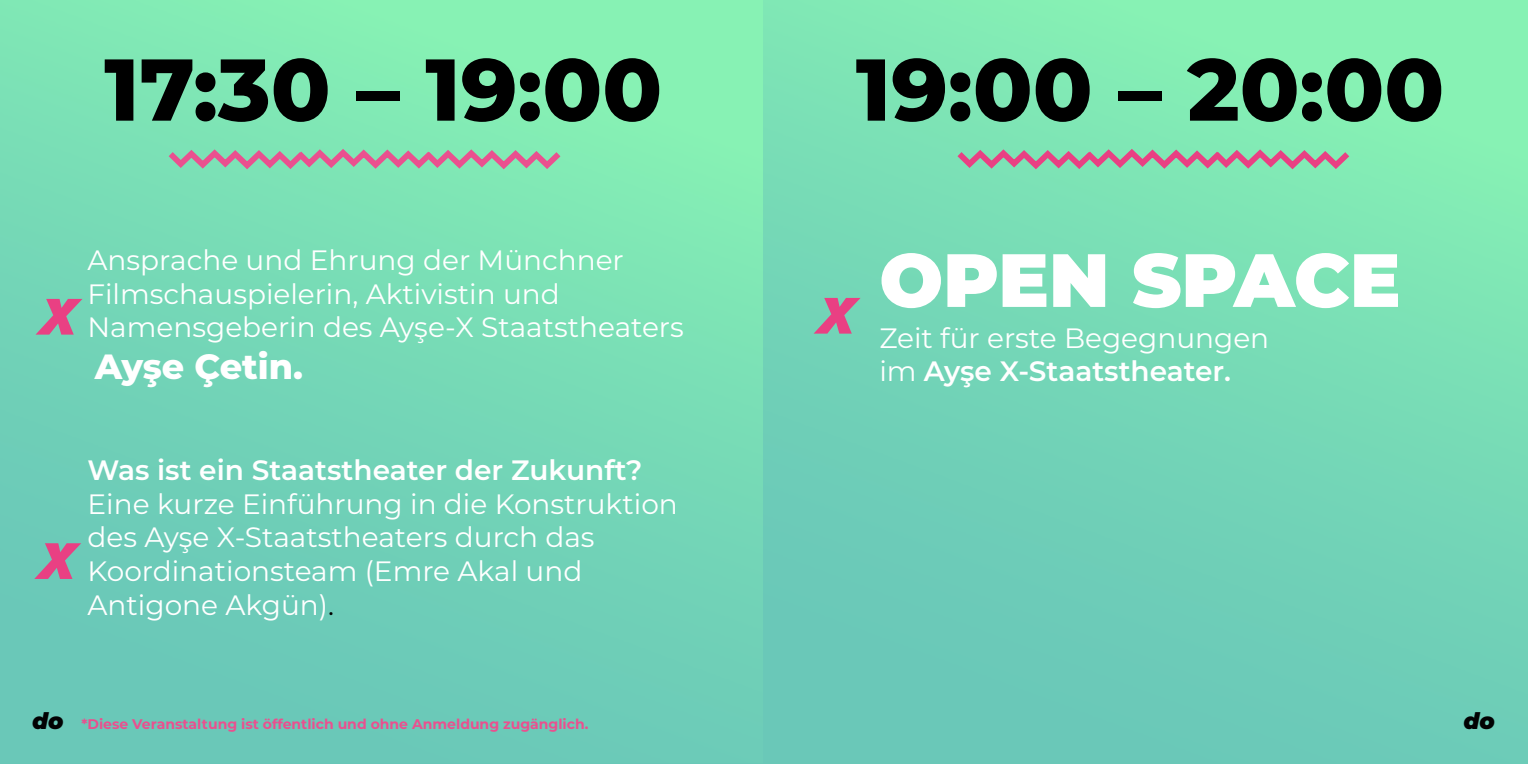
<style>
.page{position:relative;width:1528px;height:764px;background:#fff}
.page>*{position:absolute;margin:0;border:0;box-sizing:border-box;transform-origin:0 0}
.t1{font:800 87.5px "Montserrat";color:#000}
.t2{font:900 75.25px "Montserrat";color:#fff}
.t3{font:italic 800 55.82px "Paralucent";color:#e94083;scale:1.08 1}
.t4{font:800 35px "Montserrat";color:#fff}
.t5{font:28px/33.6px "Montserrat";color:#fff}
.t6{font:600 28px "Montserrat";color:#fff}
.t7{font:italic 900 22.75px "Montserrat";color:#020203}
.t8{font:700 14px "Montserrat";color:#ea508f}
.s1{color:#000}
.s2{font-weight:600}
</style>
<div class="page">
<img style="left:0;top:1px;width:1528px;height:763px">
<svg style="left:163px;top:145px;width:404px;height:28px;background:#9cbcaa"></svg>
<svg style="left:951px;top:145px;width:404px;height:28px;background:#9cb8a7"></svg>
<h1 class="t1" style="left:104px;top:25px;width:559px">17:30 – 19:00</h1>
<h1 class="t1" style="left:856px;top:25px;width:590px">19:00 – 20:00</h1>
<p class="t5" style="left:88px;top:242px;width:598px">Ansprache und Ehrung der Münchner<br>Filmschauspielerin, Aktivistin und<br>Namensgeberin des Ayşe-X Staatstheaters</p>
<p class="t4" style="left:95px;top:341px;width:210px">Ayşe Çetin.</p>
<h3 class="t3" style="left:40px;top:282px;width:35px">X</h3>
<p class="t6" style="left:88px;top:450px;width:556px">Was ist ein Staatstheater der Zukunft?</p>
<p class="t5" style="left:88px;top:486px;width:592px">Eine kurze Einführung in die Konstruktion des Ayşe X-Staatstheaters durch das<br>Koordinationsteam (Emre Akal und<br>Antigone Akgün)<span class="s1">.</span></p>
<h3 class="t3" style="left:39px;top:527px;width:35px">X</h3>
<h3 class="t3" style="left:818px;top:281px;width:35px">X</h3>
<h2 class="t2" style="left:879px;top:224px;width:523px">OPEN SPACE</h2>
<p class="t5" style="left:879px;top:320px;width:391px">Zeit für erste Begegnungen im <span class="s2">Ayşe X-Staatstheater.</span></p>
<p class="t7" style="left:32px;top:704px;width:33px">do</p>
<p class="t7" style="left:1463px;top:704px;width:33px">do</p>
<p class="t8" style="left:81px;top:714px;width:508px">*Diese Veranstaltung ist öffentlich und ohne Anmeldung zugänglich.</p>
</div>
